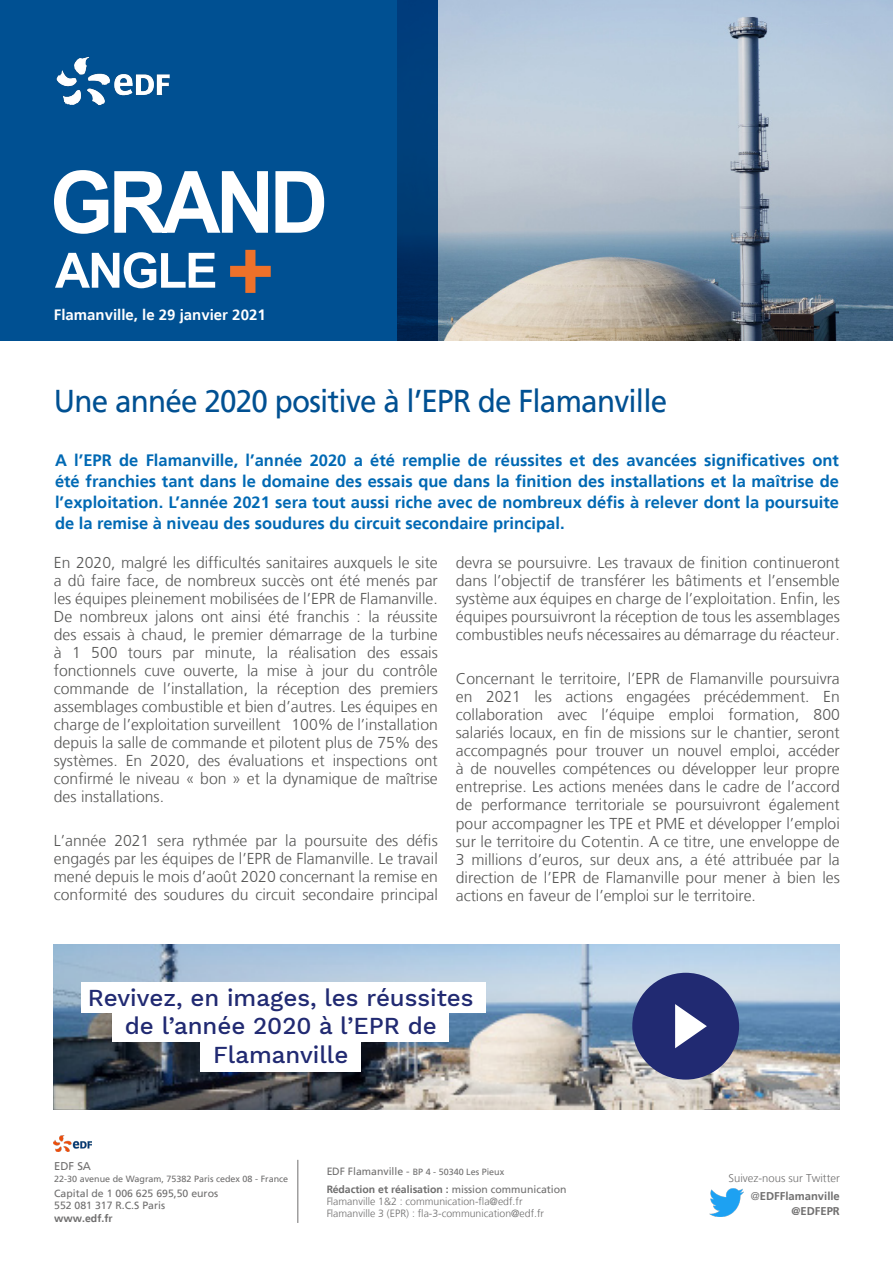
<style>
.page{position:relative;width:893px;height:1263px;background:#fff}
.page>*{position:absolute;margin:0;border:0;box-sizing:border-box;transform-origin:0 0}
.t1{font:31.5px "Frutiger";letter-spacing:-.025em;color:#005092;scale:.94 1}
.t2{font:500 24px/28.8px "Work Sans";color:#212a72;text-align:center}
.t3{font:700 16.5px/21px "Frutiger";color:#0069b4;text-align:justify}
.t4{font:300 15.75px/18px "Frutiger";color:#575756;text-align:justify}
.t5{font:700 15px "Frutiger";color:#fff}
.t6{font:300 11.25px/18px "Frutiger";color:#706f6f;text-align:right}
.t7{font:700 11.25px "Frutiger";color:#706f6f}
.t8{font:11.25px "Frutiger";color:#706f6f}
.t9{font:300 10.5px/12px "Frutiger";color:#706f6f}
.t10{font:10.5px/12px "Frutiger";color:#706f6f}
.t11{font:700 10.5px "Frutiger";color:#706f6f}
.t12{font:9px "Frutiger";color:#706f6f}
.s1{font-size:10.5px}
.s2{font-weight:700}
.s3{font-weight:400}
</style>
<div class="page">
<img style="left:54px;top:944px;width:786px;height:166px">
<img style="left:438px;top:0;width:455px;height:340px">
<hr style="left:297px;top:1160px;width:1px;height:63px;background:#706f6f">
<img style="left:54px;top:1136px;width:37px;height:16px">
<img style="left:709px;top:1189px;width:34px;height:27px">
<div style="left:0;top:0;width:438px;height:340px;background:#005092"></div>
<img style="left:56px;top:56px;width:114px;height:50px">
<svg style="left:54px;top:170px;width:270px;height:64px"></svg>
<svg style="left:55px;top:252px;width:160px;height:36px"></svg>
<svg style="left:230px;top:250px;width:41px;height:43px"></svg>
<div style="left:82px;top:982px;width:404px;height:30px;background:#fff"></div>
<div style="left:113px;top:1011px;width:336px;height:30px;background:#fff"></div>
<div style="left:201px;top:1041px;width:160px;height:30px;background:#fff"></div>
<div style="left:632px;top:973px;width:107px;height:106px;background:#212a72;border-radius:50%"></div>
<svg style="left:675px;top:1004px;width:32px;height:44px"></svg>
<p class="t5" style="left:54px;top:306px;width:213px">Flamanville, le 29 janvier 2021</p>
<h1 class="t1" style="left:54px;top:383px;width:654px">Une année 2020 positive à l’EPR de Flamanville</h1>
<p class="t3" style="left:55px;top:449px;width:785px">A l’EPR de Flamanville, l’année 2020 a été remplie de réussites et des avancées significatives ont été franchies tant dans le domaine des essais que dans la finition des installations et la maîtrise de l’exploitation. L’année 2021 sera tout aussi riche avec de nombreux défis à relever dont la poursuite de la remise à niveau des soudures du circuit secondaire principal.</p>
<p class="t4" style="left:54px;top:554px;width:385px">En 2020, malgré les difficultés sanitaires auxquels le site a dû faire face, de nombreux succès ont été menés par les équipes pleinement mobilisées de l’EPR de Flamanville.<br>De nombreux jalons ont ainsi été franchis : la réussite des essais à chaud, le premier démarrage de la turbine à 1 500 tours par minute, la réalisation des essais fonctionnels cuve ouverte, la mise à jour du contrôle commande de l’installation, la réception des premiers assemblages combustible et bien d’autres. Les équipes en charge de l’exploitation surveillent 100% de l’installation depuis la salle de commande et pilotent plus de 75% des systèmes. En 2020, des évaluations et inspections ont confirmé le niveau « bon » et la dynamique de maîtrise des installations.</p>
<p class="t4" style="left:54px;top:832px;width:385px">L’année 2021 sera rythmée par la poursuite des défis engagés par les équipes de l’EPR de Flamanville. Le travail mené depuis le mois d’août 2020 concernant la remise en conformité des soudures du circuit secondaire principal</p>
<p class="t4" style="left:456px;top:554px;width:385px">devra se poursuivre. Les travaux de finition continueront dans l’objectif de transférer les bâtiments et l’ensemble système aux équipes en charge de l’exploitation. Enfin, les équipes poursuivront la réception de tous les assemblages combustibles neufs nécessaires au démarrage du réacteur.</p>
<p class="t4" style="left:456px;top:670px;width:385px">Concernant le territoire, l’EPR de Flamanville poursuivra en 2021 les actions engagées précédemment. En collaboration avec l’équipe emploi formation, 800 salariés locaux, en fin de missions sur le chantier, seront accompagnés pour trouver un nouvel emploi, accéder à de nouvelles compétences ou développer leur propre entreprise. Les actions menées dans le cadre de l’accord de performance territoriale se poursuivront également pour accompagner les TPE et PME et développer l’emploi sur le territoire du Cotentin. A ce titre, une enveloppe de 3 millions d’euros, sur deux ans, a été attribuée par la direction de l’EPR de Flamanville pour mener à bien les actions en faveur de l’emploi sur le territoire.</p>
<h2 class="t2" style="left:88px;top:984px;width:387px">Revivez, en images, les réussites de l’année 2020 à l’EPR de<br>Flamanville</h2>
<p class="t8" style="left:54px;top:1159px;width:38px">EDF SA</p>
<p class="t12" style="left:54px;top:1173px;width:235px">22-30 avenue de Wagram, 75382 Paris cedex 08 - France</p>
<p class="t10" style="left:54px;top:1187px;width:166px">Capital de 1 006 625 695,50 euros<br>552 081 317 R.C.S Paris</p>
<p class="t11" style="left:54px;top:1212px;width:60px">www.edf.fr</p>
<p class="t12" style="left:326px;top:1166px;width:179px"><span class="s1">EDF Flamanville -</span> BP 4 - 50340 Les Pieux</p>
<p class="t9" style="left:326px;top:1183px;width:242px"><span class="s2">Rédaction et réalisation :</span> <span class="s3">mission communication<br></span>Flamanville 1&amp;2 : communication-fla@edf.fr<br>Flamanville 3 (EPR) : fla-3-communication@edf.fr</p>
<p class="t6" style="left:729px;top:1169px;width:113px">Suivez-nous sur Twitter @<span class="s2">EDFFlamanville</span></p>
<p class="t7" style="left:791px;top:1204px;width:50px">@EDFEPR</p>
</div>
